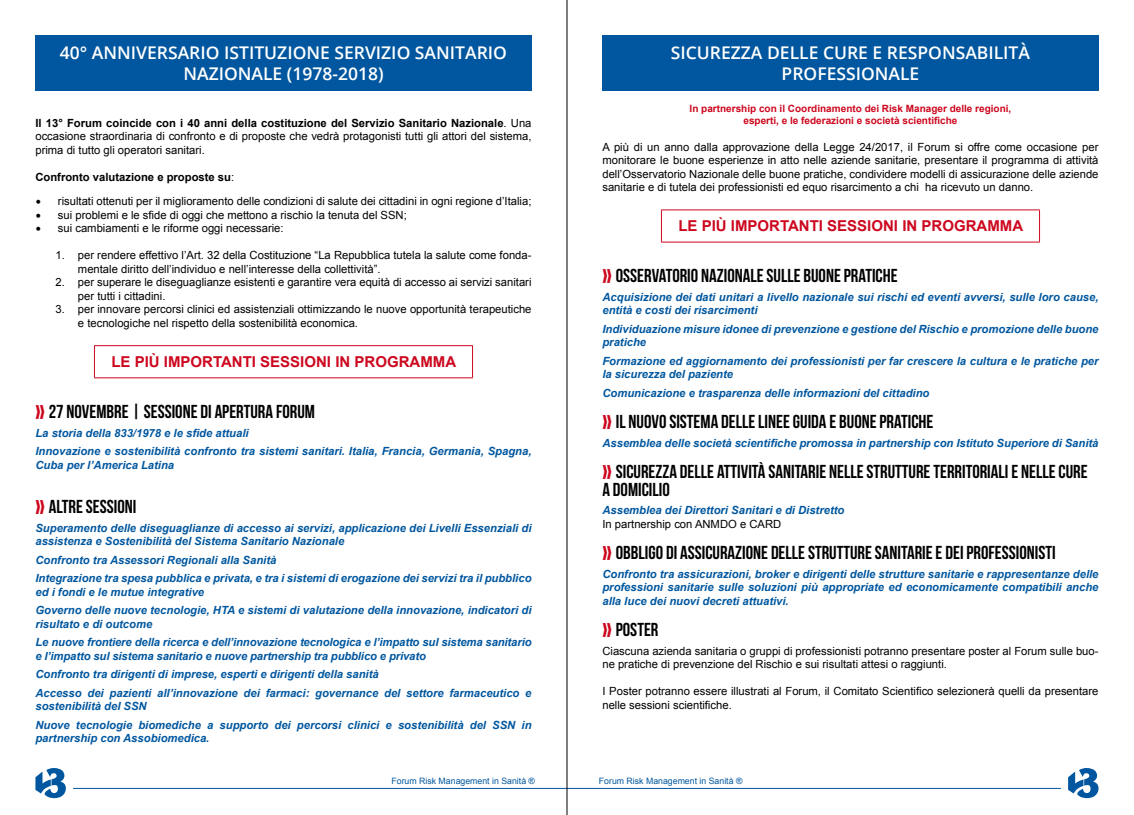
<style>
.page{position:relative;width:1134px;height:815px;background:#fff}
.page>*{position:absolute;margin:0;border:0;box-sizing:border-box;transform-origin:0 0}
.t1{font:18.75px/17.5px "Bebas Neue";color:#000}
.t2{font:600 17.5px/21px "Open Sans";color:#fff;text-align:center}
.t3{font:700 15px "Arial";color:#cd071e}
.t4{font:italic 700 11.25px/18.5px "Arial";color:#00579f}
.t5{font:11.25px/13.5px "Arial";color:#000}
.t6{font:700 11.25px "Arial";color:#000}
.t7{font:700 10px/12px "Arial";color:#cd071e;text-align:center}
.t8{font:8.75px "Arial";color:#00579f}
.s1{font-weight:700}
.s2{font-weight:400}
.s3{font-family:"Minion Pro";font-size:15px}
.s4{font-size:26.25px;color:#cd071e}
</style>
<div class="page">
<svg style="left:1068px;top:768px;width:30px;height:30px"></svg>
<svg style="left:35px;top:768px;width:31px;height:30px"></svg>
<hr style="left:73px;top:788px;width:988px;height:1px;background:#00579f">
<div style="left:35px;top:35px;width:496px;height:56px;background:#00579f"></div>
<hr style="left:94px;top:345px;width:379px;height:1px;background:#cd071e">
<hr style="left:94px;top:346px;width:1px;height:32px;background:#cd071e">
<hr style="left:472px;top:346px;width:1px;height:32px;background:#cd071e">
<hr style="left:94px;top:378px;width:379px;height:1px;background:#cd071e">
<div style="left:602px;top:35px;width:496px;height:56px;background:#00579f"></div>
<hr style="left:661px;top:210px;width:379px;height:1px;background:#cd071e">
<hr style="left:661px;top:210px;width:1px;height:32px;background:#cd071e">
<hr style="left:1039px;top:210px;width:1px;height:32px;background:#cd071e">
<hr style="left:661px;top:242px;width:379px;height:1px;background:#cd071e">
<hr style="left:567px;top:0;width:1px;height:815px;background:#000">
<h2 class="t2" style="left:60px;top:42px;width:449px">40° ANNIVERSARIO ISTITUZIONE SERVIZIO SANITARIO<br>NAZIONALE (1978-2018)</h2>
<p class="t5" style="left:35px;top:116px;width:498px;text-align:justify"><span class="s1">Il 13° Forum coincide con i 40 anni della costituzione del Servizio Sanitario Nazionale</span>. Una occasione straordinaria di confronto e di proposte che vedrà protagonisti tutti gli attori del sistema, prima di tutto gli operatori sanitari.</p>
<p class="t6" style="left:35px;top:169px;width:200px">Confronto valutazione e proposte su<span class="s2">:</span></p>
<p class="t5" style="left:35px;top:195px;width:498px"><span class="s3">•</span> risultati ottenuti per il miglioramento delle condizioni di salute dei cittadini in ogni regione d’Italia;</p>
<p class="t5" style="left:35px;top:208px;width:373px"><span class="s3">•</span> sui problemi e le sfide di oggi che mettono a rischio la tenuta del SSN;</p>
<p class="t5" style="left:35px;top:222px;width:250px"><span class="s3">•</span> sui cambiamenti e le riforme oggi necessarie:</p>
<p class="t5" style="left:78px;top:249px;width:455px;text-indent:-22px">1. per rendere effettivo l’Art. 32 della Costituzione “La Repubblica tutela la salute come fonda&shy;mentale diritto dell’individuo e nell’interesse della collettività”.</p>
<p class="t5" style="left:78px;top:276px;width:455px;text-indent:-22px">2. per superare le diseguaglianze esistenti e garantire vera equità di accesso ai servizi sanitari per tutti i cittadini.</p>
<p class="t5" style="left:78px;top:303px;width:455px;text-indent:-22px">3. per innovare percorsi clinici ed assistenziali ottimizzando le nuove opportunità terapeutiche e tecnologiche nel rispetto della sostenibilità economica.</p>
<h3 class="t3" style="left:111px;top:352px;width:346px">LE PIÙ IMPORTANTI SESSIONI IN PROGRAMMA</h3>
<h1 class="t1" style="left:35px;top:403px;width:281px"><span class="s4">»</span> 27 NOVEMBRE | SESSIONE DI APERTURA FORUM</h1>
<p class="t4" style="left:35px;top:424px;width:498px">La storia della 833/1978 e le sfide attuali<br>Innovazione e sostenibilità confronto tra sistemi sanitari. Italia, Francia, Germania, Spagna,</p>
<p class="t4" style="left:35px;top:456px;width:140px">Cuba per l’America Latina</p>
<h1 class="t1" style="left:35px;top:498px;width:102px"><span class="s4">»</span> ALTRE SESSIONI</h1>
<p class="t4" style="left:35px;top:522px;width:498px;line-height:13.5px">Superamento delle diseguaglianze di accesso ai servizi, applicazione dei Livelli Essenziali di assistenza e Sostenibilità del Sistema Sanitario Nazionale</p>
<p class="t4" style="left:35px;top:551px;width:498px">Confronto tra Assessori Regionali alla Sanità<br>Integrazione tra spesa pubblica e privata, e tra i sistemi di erogazione dei servizi tra il pubblico</p>
<p class="t4" style="left:35px;top:583px;width:498px">ed i fondi e le mutue integrative<br>Governo delle nuove tecnologie, HTA e sistemi di valutazione della innovazione, indicatori di</p>
<p class="t4" style="left:35px;top:615px;width:498px">risultato e di outcome<br>Le nuove frontiere della ricerca e dell’innovazione tecnologica e l’impatto sul sistema sanitario</p>
<p class="t4" style="left:35px;top:647px;width:498px">e l’impatto sul sistema sanitario e nuove partnership tra pubblico e privato<br>Confronto tra dirigenti di imprese, esperti e dirigenti della sanità<br>Accesso dei pazienti all’innovazione dei farmaci: governance del settore farmaceutico e</p>
<p class="t4" style="left:35px;top:698px;width:498px">sostenibilità del SSN<br>Nuove tecnologie biomediche a supporto dei percorsi clinici e sostenibilità del SSN in</p>
<p class="t4" style="left:35px;top:730px;width:175px">partnership con Assobiomedica.</p>
<h2 class="t2" style="left:671px;top:42px;width:361px">SICUREZZA DELLE CURE E RESPONSABILITÀ<br>PROFESSIONALE</h2>
<p class="t7" style="left:690px;top:102px;width:323px">In partnership con il Coordinamento dei Risk Manager delle regioni, esperti, e le federazioni e società scientifiche</p>
<p class="t5" style="left:602px;top:140px;width:498px;text-align:justify">A più di un anno dalla approvazione della Legge 24/2017, il Forum si offre come occasione per monitorare le buone esperienze in atto nelle aziende sanitarie, presentare il programma di attività dell’Osservatorio Nazionale delle buone pratiche, condividere modelli di assicurazione delle aziende sanitarie e di tutela dei professionisti ed equo risarcimento a chi ha ricevuto un danno.</p>
<h3 class="t3" style="left:678px;top:216px;width:346px">LE PIÙ IMPORTANTI SESSIONI IN PROGRAMMA</h3>
<h1 class="t1" style="left:602px;top:267px;width:297px"><span class="s4">»</span> OSSERVATORIO NAZIONALE SULLE BUONE PRATICHE</h1>
<p class="t4" style="left:602px;top:291px;width:498px;line-height:13.5px">Acquisizione dei dati unitari a livello nazionale sui rischi ed eventi avversi, sulle loro cause, entità e costi dei risarcimenti</p>
<p class="t4" style="left:602px;top:323px;width:498px;line-height:13.5px">Individuazione misure idonee di prevenzione e gestione del Rischio e promozione delle buone pratiche</p>
<p class="t4" style="left:602px;top:355px;width:498px;line-height:13.5px">Formazione ed aggiornamento dei professionisti per far crescere la cultura e le pratiche per la sicurezza del paziente</p>
<p class="t4" style="left:602px;top:384px;width:328px">Comunicazione e trasparenza delle informazioni del cittadino</p>
<h1 class="t1" style="left:602px;top:413px;width:333px"><span class="s4">»</span> IL NUOVO SISTEMA DELLE LINEE GUIDA E BUONE PRATICHE</h1>
<p class="t4" style="left:602px;top:434px;width:498px">Assemblea delle società scientifiche promossa in partnership con Istituto Superiore di Sanità</p>
<h1 class="t1" style="left:602px;top:463px;width:487px"><span class="s4">»</span> SICUREZZA DELLE ATTIVITÀ SANITARIE NELLE STRUTTURE TERRITORIALI E NELLE CURE<br>A DOMICILIO</h1>
<p class="t4" style="left:602px;top:502px;width:243px">Assemblea dei Direttori Sanitari e di Distretto</p>
<p class="t5" style="left:602px;top:517px;width:180px">In partnership con ANMDO e CARD</p>
<h1 class="t1" style="left:602px;top:544px;width:455px"><span class="s4">»</span> OBBLIGO DI ASSICURAZIONE DELLE STRUTTURE SANITARIE E DEI PROFESSIONISTI</h1>
<p class="t4" style="left:602px;top:568px;width:498px;line-height:13.5px;text-align:justify">Confronto tra assicurazioni, broker e dirigenti delle strutture sanitarie e rappresentanze delle professioni sanitarie sulle soluzioni più appropriate ed economicamente compatibili anche alla luce dei nuovi decreti attuativi.</p>
<h1 class="t1" style="left:602px;top:621px;width:58px"><span class="s4">»</span> POSTER</h1>
<p class="t5" style="left:602px;top:644px;width:498px">Ciascuna azienda sanitaria o gruppi di professionisti potranno presentare poster al Forum sulle buo&shy;ne pratiche di prevenzione del Rischio e sui risultati attesi o raggiunti.</p>
<p class="t5" style="left:602px;top:685px;width:498px">I Poster potranno essere illustrati al Forum, il Comitato Scientifico selezionerà quelli da presentare nelle sessioni scientifiche.</p>
<p class="t8" style="left:391px;top:775px;width:145px">Forum Risk Management in Sanità ®</p>
<p class="t8" style="left:599px;top:775px;width:145px">Forum Risk Management in Sanità ®</p>
</div>
